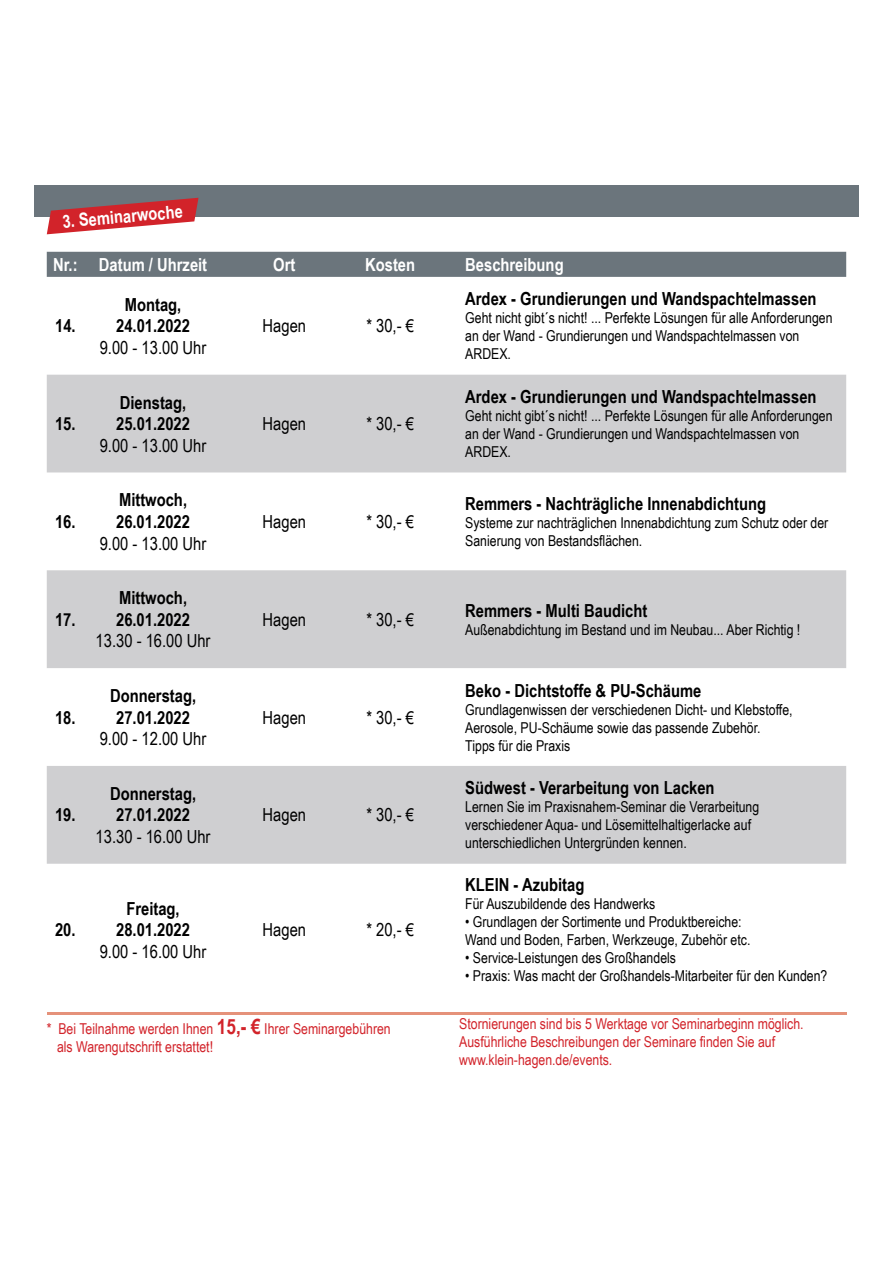
<style>
.page{position:relative;width:893px;height:1263px;background:#fff}
.page>*{position:absolute;margin:0;border:0;box-sizing:border-box;transform-origin:0 0}
.t1{font:700 18px/21.6px "Arial Narrow";color:#000;text-align:center}
.t2{font:18px "Arial Narrow";color:#000}
.t3{font:700 18px "Arial Narrow";color:#fff}
.t4{font:15px/18px "Arial Narrow";color:#000}
.t5{font:15px/18px "Arial Narrow";color:#d2232a}
.s1{font-weight:700;font-size:21px}
</style>
<div class="page">
<div style="left:34px;top:185px;width:825px;height:32px;background:#6b757c"></div>
<svg style="left:47px;top:198px;width:151px;height:36px"></svg>
<div style="left:47px;top:252px;width:799px;height:25px;background:#6b757c"></div>
<svg style="left:47px;top:375px;width:799px;height:489px;fill:#cfcfd1"></svg>
<hr style="left:47px;top:1012px;width:799px;height:2px;background:#e5927a">
<p class="t3" style="left:61px;top:208px;width:122px;rotate:-5deg">3. Seminarwoche</p>
<p class="t3" style="left:53px;top:251px;width:156px">Nr.: Datum / Uhrzeit</p>
<p class="t3" style="left:273px;top:251px;width:24px">Ort</p>
<p class="t3" style="left:365px;top:251px;width:52px">Kosten</p>
<p class="t3" style="left:465px;top:251px;width:100px">Beschreibung</p>
<p class="t1" style="left:55px;top:314px;width:22px">14.</p>
<p class="t1" style="left:116px;top:293px;width:75px">Montag,<br>24.01.2022</p>
<p class="t2" style="left:100px;top:334px;width:108px">9.00 - 13.00 Uhr</p>
<p class="t2" style="left:263px;top:313px;width:45px">Hagen</p>
<p class="t2" style="left:366px;top:313px;width:49px">* 30,- €</p>
<p class="t1" style="left:465px;top:287px;width:353px">Ardex - Grundierungen und Wandspachtelmassen</p>
<p class="t4" style="left:465px;top:308px;width:369px">Geht nicht gibt´s nicht! ... Perfekte Lösungen für alle Anforderungen an der Wand - Grundierungen und Wandspachtelmassen von<br>ARDEX.</p>
<p class="t1" style="left:55px;top:412px;width:22px">15.</p>
<p class="t1" style="left:116px;top:390px;width:75px;text-align:left">Dienstag,<br>25.01.2022</p>
<p class="t2" style="left:100px;top:432px;width:108px">9.00 - 13.00 Uhr</p>
<p class="t2" style="left:263px;top:411px;width:45px">Hagen</p>
<p class="t2" style="left:366px;top:411px;width:49px">* 30,- €</p>
<p class="t1" style="left:465px;top:385px;width:353px">Ardex - Grundierungen und Wandspachtelmassen</p>
<p class="t4" style="left:465px;top:406px;width:369px">Geht nicht gibt´s nicht! ... Perfekte Lösungen für alle Anforderungen an der Wand - Grundierungen und Wandspachtelmassen von<br>ARDEX.</p>
<p class="t1" style="left:55px;top:510px;width:22px">16.</p>
<p class="t1" style="left:116px;top:488px;width:75px;text-align:left">Mittwoch,<br>26.01.2022</p>
<p class="t2" style="left:100px;top:530px;width:108px">9.00 - 13.00 Uhr</p>
<p class="t2" style="left:263px;top:508px;width:45px">Hagen</p>
<p class="t2" style="left:366px;top:508px;width:49px">* 30,- €</p>
<p class="t1" style="left:465px;top:492px;width:303px">Remmers - Nachträgliche Innenabdichtung</p>
<p class="t4" style="left:465px;top:513px;width:365px">Systeme zur nachträglichen Innenabdichtung zum Schutz oder der<br>Sanierung von Bestandsflächen.</p>
<p class="t1" style="left:55px;top:608px;width:22px">17.</p>
<p class="t1" style="left:116px;top:586px;width:75px;text-align:left">Mittwoch,<br>26.01.2022</p>
<p class="t2" style="left:96px;top:628px;width:116px">13.30 - 16.00 Uhr</p>
<p class="t2" style="left:263px;top:606px;width:45px">Hagen</p>
<p class="t2" style="left:366px;top:606px;width:49px">* 30,- €</p>
<p class="t1" style="left:465px;top:599px;width:184px">Remmers - Multi Baudicht</p>
<p class="t4" style="left:465px;top:620px;width:337px">Außenabdichtung im Bestand und im Neubau... Aber Richtig !</p>
<p class="t1" style="left:55px;top:705px;width:22px">18.</p>
<p class="t1" style="left:110px;top:684px;width:88px">Donnerstag,<br>27.01.2022</p>
<p class="t2" style="left:100px;top:726px;width:108px">9.00 - 12.00 Uhr</p>
<p class="t2" style="left:263px;top:704px;width:45px">Hagen</p>
<p class="t2" style="left:366px;top:704px;width:49px">* 30,- €</p>
<p class="t1" style="left:465px;top:678px;width:238px">Beko - Dichtstoffe &amp; PU-Schäume</p>
<p class="t4" style="left:465px;top:700px;width:329px">Grundlagenwissen der verschiedenen Dicht- und Klebstoffe,<br>Aerosole, PU-Schäume sowie das passende Zubehör.<br>Tipps für die Praxis</p>
<p class="t1" style="left:55px;top:803px;width:22px">19.</p>
<p class="t1" style="left:110px;top:782px;width:88px">Donnerstag,<br>27.01.2022</p>
<p class="t2" style="left:96px;top:823px;width:116px">13.30 - 16.00 Uhr</p>
<p class="t2" style="left:263px;top:802px;width:45px">Hagen</p>
<p class="t2" style="left:366px;top:802px;width:49px">* 30,- €</p>
<p class="t1" style="left:465px;top:776px;width:251px">Südwest - Verarbeitung von Lacken</p>
<p class="t4" style="left:465px;top:797px;width:295px">Lernen Sie im Praxisnahem-Seminar die Verarbeitung verschiedener Aqua- und Lösemittelhaltigerlacke auf unterschiedlichen Untergründen kennen.</p>
<p class="t1" style="left:55px;top:918px;width:22px">20.</p>
<p class="t1" style="left:116px;top:896px;width:75px">Freitag,<br>28.01.2022</p>
<p class="t2" style="left:100px;top:938px;width:108px">9.00 - 16.00 Uhr</p>
<p class="t2" style="left:263px;top:917px;width:45px">Hagen</p>
<p class="t2" style="left:366px;top:917px;width:49px">* 20,- €</p>
<p class="t1" style="left:465px;top:873px;width:121px">KLEIN - Azubitag</p>
<p class="t4" style="left:465px;top:894px;width:192px">Für Auszubildende des Handwerks</p>
<p class="t4" style="left:465px;top:912px;width:287px">• Grundlagen der Sortimente und Produktbereiche:<br>Wand und Boden, Farben, Werkzeuge, Zubehör etc.</p>
<p class="t4" style="left:465px;top:948px;width:212px">• Service-Leistungen des Großhandels</p>
<p class="t4" style="left:465px;top:966px;width:364px">• Praxis: Was macht der Großhandels-Mitarbeiter für den Kunden?</p>
<p class="t5" style="left:57px;top:1019px;width:335px;text-indent:-10px">* Bei Teilnahme werden Ihnen <span class="s1">15,- €</span> Ihrer Seminargebühren als Warengutschrift erstattet!</p>
<p class="t5" style="left:459px;top:1014px;width:346px">Stornierungen sind bis 5 Werktage vor Seminarbeginn möglich.<br>Ausführliche Beschreibungen der Seminare finden Sie auf www.klein-hagen.de/events.</p>
</div>
